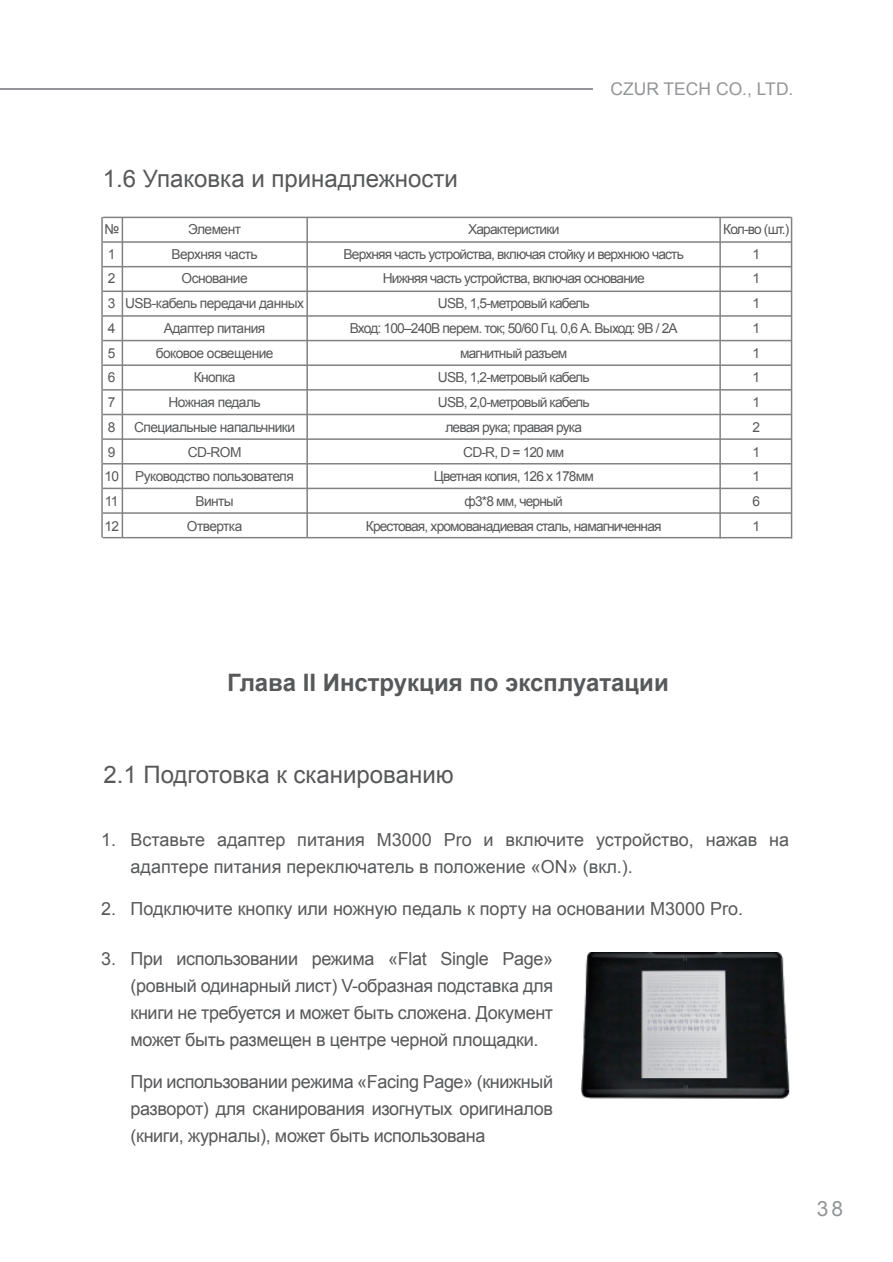
<style>
.page{position:relative;width:893px;height:1262px;background:#fff}
.page>*{position:absolute;margin:0;border:0;box-sizing:border-box;transform-origin:0 0}
.t1{font:24px "Arial";color:#57585a}
.t2{font:700 24px "Arial";color:#57585a}
.t3{font:21px "Arial";color:#939598}
.t4{font:18px/27px "Arial";letter-spacing:-.01em;color:#57585a;text-align:justify}
.t5{font:17.5px "Arial";color:#939598}
.t6{font:13.75px/24.8px "Arial";letter-spacing:-.06em;color:#57585a;text-align:center}
.t7{font:13.75px/24.8px "Arial";letter-spacing:-.04em;color:#57585a;text-align:center}
</style>
<div class="page">
<img style="left:581px;top:952px;width:209px;height:147px">
<hr style="left:103px;top:241px;width:689px;height:2px;background:#808285">
<hr style="left:103px;top:217px;width:689px;height:1px;background:#808285">
<hr style="left:306px;top:217px;width:2px;height:320px;background:#808285">
<hr style="left:122px;top:217px;width:1px;height:320px;background:#808285">
<hr style="left:719px;top:217px;width:2px;height:321px;background:#808285">
<hr style="left:791px;top:217px;width:1px;height:321px;background:#808285">
<hr style="left:101px;top:217px;width:2px;height:320px;background:#808285">
<hr style="left:103px;top:266px;width:689px;height:1px;background:#808285">
<hr style="left:103px;top:290px;width:689px;height:2px;background:#808285">
<hr style="left:103px;top:315px;width:689px;height:2px;background:#808285">
<hr style="left:103px;top:340px;width:689px;height:1px;background:#808285">
<hr style="left:103px;top:364px;width:689px;height:2px;background:#808285">
<hr style="left:103px;top:389px;width:689px;height:1px;background:#808285">
<hr style="left:103px;top:414px;width:689px;height:1px;background:#808285">
<hr style="left:103px;top:438px;width:689px;height:2px;background:#808285">
<hr style="left:103px;top:463px;width:689px;height:1px;background:#808285">
<hr style="left:103px;top:487px;width:689px;height:2px;background:#808285">
<hr style="left:103px;top:512px;width:689px;height:2px;background:#808285">
<hr style="left:103px;top:537px;width:689px;height:1px;background:#808285">
<hr style="left:0;top:89px;width:593px;height:1px;background:#939598">
<h1 class="t1" style="left:103px;top:163px;width:356px">1.6 Упаковка и принадлежности</h1>
<p class="t5" style="left:610px;top:77px;width:185px">CZUR TECH CO., LTD.</p>
<p class="t6" style="left:104px;top:217px;width:16px;text-align:left">№<br>1<br>2<br>3<br>4<br>5<br>6<br>7<br>8<br>9<br>10<br>11<br>12</p>
<p class="t6" style="left:344px;top:217px;width:342px">Характеристики<br>Верхняя часть устройства, включая стойку и верхнюю часть<br>Нижняя часть устройства, включая основание<br>USB, 1,5-метровый кабель<br>Вход: 100–240В перем. ток; 50/60 Гц. 0,6 А. Выход: 9В / 2А магнитный разъем<br>USB, 1,2-метровый кабель<br>USB, 2,0-метровый кабель<br>левая рука; правая рука<br>CD-R, D = 120 мм<br>Цветная копия, 126 x 178мм<br>ф3*8 мм, черный<br>Крестовая, хромованадиевая сталь, намагниченная</p>
<p class="t6" style="left:723px;top:217px;width:68px">Кол-во (шт.)<br>1<br>1<br>1<br>1<br>1<br>1<br>1<br>2<br>1<br>1<br>6<br>1</p>
<p class="t7" style="left:125px;top:217px;width:180px">Элемент<br>Верхняя часть<br>Основание<br>USB-кабель передачи данных<br>Адаптер питания<br>боковое освещение<br>Кнопка<br>Ножная педаль<br>Специальные напальчники<br>CD-ROM<br>Руководство пользователя<br>Винты<br>Отвертка</p>
<h1 class="t2" style="left:227px;top:666px;width:443px">Глава II Инструкция по эксплуатации</h1>
<h1 class="t1" style="left:103px;top:759px;width:352px">2.1 Подготовка к сканированию</h1>
<p class="t4" style="left:101px;top:826px;width:17px">1.</p>
<p class="t4" style="left:101px;top:895px;width:17px">2.</p>
<p class="t4" style="left:101px;top:945px;width:17px">3.</p>
<p class="t4" style="left:131px;top:826px;width:660px">Вставьте адаптер питания M3000 Pro и включите устройство, нажав на адаптере питания переключатель в положение «ON» (вкл.).</p>
<p class="t4" style="left:131px;top:895px;width:614px">Подключите кнопку или ножную педаль к порту на основании M3000 Pro.</p>
<p class="t4" style="left:131px;top:944px;width:424px">При использовании режима «Flat Single Page» (ровный одинарный лист) V-образная подставка для книги не требуется и может быть сложена. Документ может быть размещен в центре черной площадки.</p>
<p class="t4" style="left:131px;top:1067px;width:424px">При использовании режима «Facing Page» (книжный разворот) для сканирования изогнутых оригиналов (книги, журналы), может быть использована</p>
<p class="t3" style="left:817px;top:1194px;width:28px">38</p>
</div>
